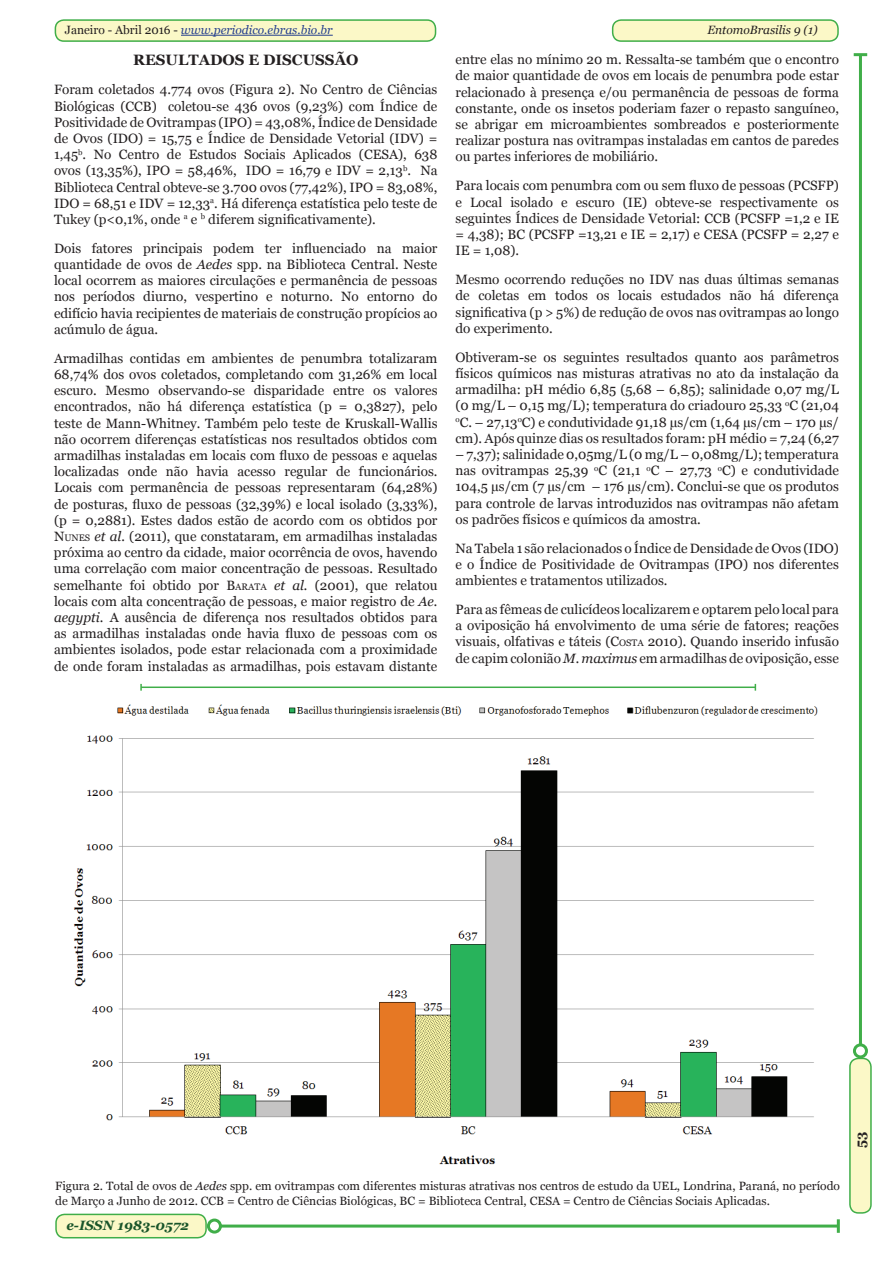
<style>
.page{position:relative;width:893px;height:1263px;background:#fff}
.page>*{position:absolute;margin:0;border:0;box-sizing:border-box;transform-origin:0 0}
.t1{font:700 15px "Georgia";color:#231f20}
.t2{font:13.5px/16.2px "Georgia";color:#231f20;text-align:justify}
.t3{font:italic 700 13.5px "Georgia";color:#19552a}
.t4{font:700 13.5px "Georgia";color:#231f20}
.t5{font:12px/14.4px "Georgia";color:#231f20}
.t6{font:italic 12px "Georgia";color:#253f8e}
.t7{font:italic 12px "Georgia";color:#231f20}
.s1{font-style:normal;color:#231f20}
.s2{font-style:italic}
.s3{font-style:inherit}
.s4{font-size:9.45px}
</style>
<div class="page">
<div style="left:55px;top:20px;width:381px;height:21px;background:#fbf8c7;border-radius:9px"></div>
<hr style="left:181px;top:35px;width:152px;height:1px;background:#253f8e">
<div style="left:55px;top:19px;width:381px;height:23px;border:2px solid #40ae49;border-radius:9px"></div>
<div style="left:613px;top:20px;width:225px;height:21px;background:#fbf8c7;border-radius:9px"></div>
<div style="left:612px;top:19px;width:227px;height:23px;border:2px solid #40ae49;border-radius:9px"></div>
<div style="left:56px;top:1214px;width:150px;height:24px;background:#fbf8c7;border-radius:9px"></div>
<div style="left:55px;top:1214px;width:152px;height:24px;border:2px solid #40ae49;border-radius:9px"></div>
<div style="left:850px;top:1058px;width:21px;height:155px;background:#fbf8c7;border-radius:9px"></div>
<div style="left:849px;top:1058px;width:23px;height:156px;border:2px solid #40ae49;border-radius:9px"></div>
<hr style="left:859px;top:55px;width:3px;height:990px;background:#40ae49">
<div style="left:853px;top:1043px;width:15px;height:15px;border:3px solid #40ae49;border-radius:50%"></div>
<svg style="left:854px;top:53px;width:13px;height:3px"></svg>
<hr style="left:220px;top:1224px;width:618px;height:3px;background:#40ae49">
<hr style="left:837px;top:1219px;width:3px;height:14px;background:#40ae49">
<div style="left:207px;top:1218px;width:15px;height:15px;border:3px solid #40ae49;border-radius:50%"></div>
<img style="left:73px;top:704px;width:745px;height:461px">
<hr style="left:141px;top:686px;width:614px;height:2px;background:#40ae49">
<svg style="left:140px;top:684px;width:2px;height:7px"></svg>
<p class="t6" style="left:65px;top:22px;width:269px"><span class="s1">Janeiro - Abril 2016 -</span> www.periodico.ebras.bio.br</p>
<p class="t7" style="left:707px;top:22px;width:112px">EntomoBrasilis 9 (1)</p>
<p class="t1" style="left:133px;top:51px;width:227px">RESULTADOS E DISCUSSÃO</p>
<p class="t2" style="left:54px;top:82px;width:385px">Foram coletados 4.774 ovos (Figura 2). No Centro de Ciências Biológicas (CCB) coletou-se 436 ovos (9,23%) com Índice de Positividade de Ovitrampas (IPO) = 43,08%, Índice de Densidade de Ovos (IDO) = 15,75 e Índice de Densidade Vetorial (IDV) = 1,45<sup>b</sup>. No Centro de Estudos Sociais Aplicados (CESA), 638 ovos (13,35%), IPO = 58,46%, IDO = 16,79 e IDV = 2,13<sup>b</sup>. Na Biblioteca Central obteve-se 3.700 ovos (77,42%), IPO = 83,08%, IDO = 68,51 e IDV = 12,33<sup>a</sup>. Há diferença estatística pelo teste de Tukey (p&lt;0,1%, onde <sup>a</sup> e <sup>b</sup> diferem significativamente).</p>
<p class="t2" style="left:54px;top:240px;width:385px">Dois fatores principais podem ter influenciado na maior quantidade de ovos de <span class="s2">Aedes</span> spp. na Biblioteca Central. Neste local ocorrem as maiores circulações e permanência de pessoas nos períodos diurno, vespertino e noturno. No entorno do edifício havia recipientes de materiais de construção propícios ao acúmulo de água.</p>
<p class="t2" style="left:54px;top:350px;width:385px">Armadilhas contidas em ambientes de penumbra totalizaram 68,74% dos ovos coletados, completando com 31,26% em local escuro. Mesmo observando-se disparidade entre os valores encontrados, não há diferença estatística (p = 0,3827), pelo teste de Mann-Whitney. Também pelo teste de Kruskall-Wallis não ocorrem diferenças estatísticas nos resultados obtidos com armadilhas instaladas em locais com fluxo de pessoas e aquelas localizadas onde não havia acesso regular de funcionários.<br>Locais com permanência de pessoas representaram (64,28%) de posturas, fluxo de pessoas (32,39%) e local isolado (3,33%), (p = 0,2881). Estes dados estão de acordo com os obtidos por <span class="s3">N</span><span class="s4">UNES</span> <span class="s2">et al.</span> (2011), que constataram, em armadilhas instaladas próxima ao centro da cidade, maior ocorrência de ovos, havendo uma correlação com maior concentração de pessoas. Resultado semelhante foi obtido por <span class="s3">B</span><span class="s4">ARATA</span> <span class="s2">et al.</span> (2001), que relatou locais com alta concentração de pessoas, e maior registro de <span class="s2">Ae. aegypti</span>. A ausência de diferença nos resultados obtidos para as armadilhas instaladas onde havia fluxo de pessoas com os ambientes isolados, pode estar relacionada com a proximidade de onde foram instaladas as armadilhas, pois estavam distante</p>
<p class="t2" style="left:455px;top:52px;width:385px">entre elas no mínimo 20 m. Ressalta-se também que o encontro de maior quantidade de ovos em locais de penumbra pode estar relacionado à presença e/ou permanência de pessoas de forma constante, onde os insetos poderiam fazer o repasto sanguíneo, se abrigar em microambientes sombreados e posteriormente realizar postura nas ovitrampas instaladas em cantos de paredes ou partes inferiores de mobiliário.</p>
<p class="t2" style="left:455px;top:178px;width:385px">Para locais com penumbra com ou sem fluxo de pessoas (PCSFP) e Local isolado e escuro (IE) obteve-se respectivamente os seguintes Índices de Densidade Vetorial: CCB (PCSFP =1,2 e IE = 4,38); BC (PCSFP =13,21 e IE = 2,17) e CESA (PCSFP = 2,27 e IE = 1,08).</p>
<p class="t2" style="left:455px;top:272px;width:385px">Mesmo ocorrendo reduções no IDV nas duas últimas semanas de coletas em todos os locais estudados não há diferença significativa (p &gt; 5%) de redução de ovos nas ovitrampas ao longo do experimento.</p>
<p class="t2" style="left:455px;top:349px;width:385px">Obtiveram-se os seguintes resultados quanto aos parâmetros físicos químicos nas misturas atrativas no ato da instalação da armadilha: pH médio 6,85 (5,68 – 6,85); salinidade 0,07 mg/L (0 mg/L – 0,15 mg/L); temperatura do criadouro 25,33 <sup>o</sup>C (21,04 <sup>o</sup>C. – 27,13<sup>o</sup>C) e condutividade 91,18 µs/cm (1,64 µs/cm – 170 µs/ cm). Após quinze dias os resultados foram: pH médio = 7,24 (6,27</p>
<p class="t2" style="left:455px;top:446px;width:385px">– 7,37); salinidade 0,05mg/L (0 mg/L – 0,08mg/L); temperatura nas ovitrampas 25,39 <sup>o</sup>C (21,1 <sup>o</sup>C – 27,73 <sup>o</sup>C) e condutividade 104,5 µs/cm (7 µs/cm – 176 µs/cm). Conclui-se que os produtos para controle de larvas introduzidos nas ovitrampas não afetam os padrões físicos e químicos da amostra.</p>
<p class="t2" style="left:455px;top:540px;width:385px">Na Tabela 1 são relacionados o Índice de Densidade de Ovos (IDO) e o Índice de Positividade de Ovitrampas (IPO) nos diferentes ambientes e tratamentos utilizados.</p>
<p class="t2" style="left:455px;top:602px;width:385px">Para as fêmeas de culicídeos localizarem e optarem pelo local para a oviposição há envolvimento de uma série de fatores; reações visuais, olfativas e táteis (<span class="s3">C</span><span class="s4">OSTA</span> 2010). Quando inserido infusão de capim colonião <span class="s2">M. maximus</span> em armadilhas de oviposição, esse</p>
<p class="t5" style="left:55px;top:1179px;width:786px">Figura 2. Total de ovos de <span class="s2">Aedes</span> spp. em ovitrampas com diferentes misturas atrativas nos centros de estudo da UEL, Londrina, Paraná, no período de Março a Junho de 2012. CCB = Centro de Ciências Biológicas, BC = Biblioteca Central, CESA = Centro de Ciências Sociais Aplicadas.</p>
<p class="t3" style="left:66px;top:1216px;width:124px">e-ISSN 1983-0572</p>
<p class="t4" style="left:852px;top:1148px;width:18px;rotate:-90deg">53</p>
</div>
